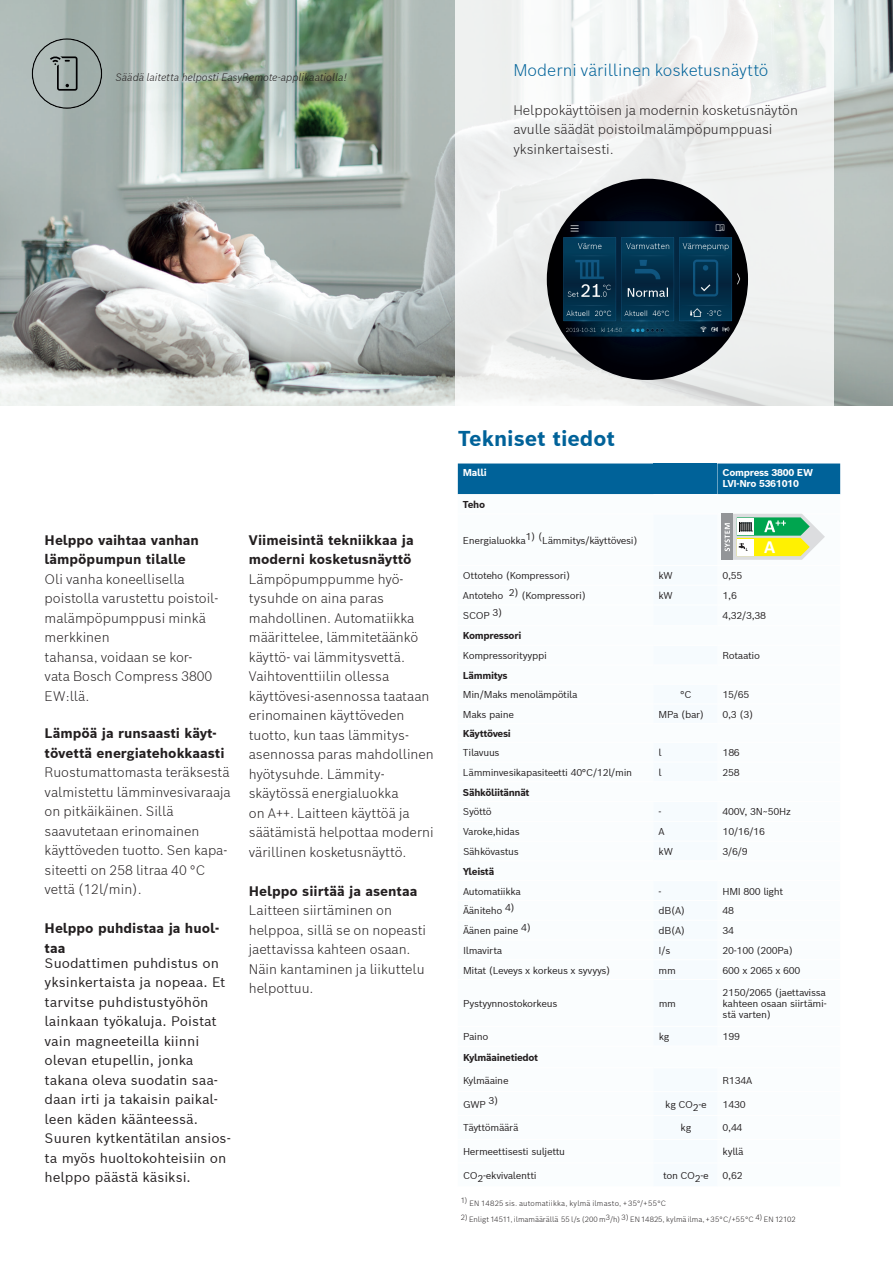
<style>
.page{position:relative;width:893px;height:1263px;background:#fff}
.page>*{position:absolute;margin:0;border:0;box-sizing:border-box;transform-origin:0 0}
.t1{font:700 21px "Bosch Sans";color:#006299}
.t2{font:700 18.3px "Calibri";color:#fff}
.t3{font:300 16.5px "Bosch Sans";color:#006299}
.t4{font:300 13.5px/19.5px "Bosch Sans";color:#231f20}
.t5{font:13.5px/19.5px "Bosch Sans";color:#231f20}
.t6{font:700 13.5px/19.5px "Bosch Sans";color:#231f20}
.t7{font:italic 300 10.5px "Bosch Sans";color:#231f20}
.t8{font:9.75px/11.2px "Bosch Sans";letter-spacing:-.03em;color:#231f20;text-align:justify}
.t9{font:700 9.75px "Bosch Sans";letter-spacing:-.03em;color:#231f20}
.t10{font:700 9.75px/11.2px "Bosch Sans";letter-spacing:-.03em;color:#fff}
.t11{font:300 7.5px "Bosch Sans";letter-spacing:.01em;color:#231f20}
.t12{font:700 4.95px "Calibri";color:#231f20}
</style>
<div class="page">
<img style="left:0;top:0;width:893px;height:405px">
<svg style="left:455px;top:0;width:378px;height:406px;fill:#eff1f0"></svg>
<img style="left:547px;top:179px;width:201px;height:201px;border-radius:101px">
<svg style="left:50px;top:56px;width:28px;height:35px"></svg>
<div style="left:32px;top:38px;width:70px;height:71px;border:1px solid #000001;border-radius:50%"></div>
<div style="left:458px;top:463px;width:382px;height:31px;background:#006299"></div>
<div style="left:653px;top:463px;width:64px;height:31px;background:#006299"></div>
<svg style="left:721px;top:514px;width:104px;height:46px"></svg>
<p class="t7" style="left:115px;top:70px;width:233px">Säädä laitetta helposti EasyRemote-applikaatiolla!</p>
<p class="t3" style="left:513px;top:59px;width:256px">Moderni värillinen kosketusnäyttö</p>
<p class="t4" style="left:513px;top:100px;width:286px">Helppokäyttöisen ja modernin kosketusnäytön avulle säädät poistoilmalämpöpumppuasi yksinkertaisesti.</p>
<p class="t6" style="left:45px;top:530px;width:156px">Helppo vaihtaa vanhan lämpöpumpun tilalle</p>
<p class="t4" style="left:45px;top:569px;width:175px">Oli vanha koneellisella poistolla varustettu poistoil&shy;malämpöpumppusi minkä merkkinen<br>tahansa, voidaan se kor&shy;vata Bosch Compress 3800<br>EW:llä.</p>
<p class="t6" style="left:45px;top:723px;width:181px">Lämpöä ja runsaasti käyt&shy;tövettä energiatehokkaasti</p>
<p class="t4" style="left:45px;top:762px;width:188px">Ruostumattomasta teräksestä valmistettu lämminvesivaraaja on pitkäikäinen. Sillä saavutetaan erinomainen käyttöveden tuotto. Sen kapa&shy;siteetti on 258 litraa 40 °C vettä (12l/min).</p>
<p class="t6" style="left:45px;top:918px;width:176px">Helppo puhdistaa ja huol&shy;taa</p>
<p class="t5" style="left:45px;top:953px;width:188px">Suodattimen puhdistus on yksinkertaista ja nopeaa. Et tarvitse puhdistustyöhön lainkaan työkaluja. Poistat vain magneeteilla kiinni olevan etupellin, jonka takana oleva suodatin saa&shy;daan irti ja takaisin paikal&shy;leen käden käänteessä.<br>Suuren kytkentätilan ansios&shy;ta myös huoltokohteisiin on helppo päästä käsiksi.</p>
<p class="t6" style="left:249px;top:530px;width:166px">Viimeisintä tekniikkaa ja moderni kosketusnäyttö</p>
<p class="t4" style="left:249px;top:569px;width:187px">Lämpöpumppumme hyö&shy;tysuhde on aina paras mahdollinen. Automatiikka määrittelee, lämmitetäänkö käyttö- vai lämmitysvettä.<br>Vaihtoventtiilin ollessa käyttövesi-asennossa taataan erinomainen käyttöveden tuotto, kun taas lämmitys&shy;asennossa paras mahdollinen hyötysuhde. Lämmity&shy;skäytössä energialuokka<br>on A++. Laitteen käyttöä ja säätämistä helpottaa moderni värillinen kosketusnäyttö.</p>
<p class="t6" style="left:249px;top:881px;width:170px">Helppo siirtää ja asentaa</p>
<p class="t4" style="left:249px;top:900px;width:179px">Laitteen siirtäminen on helppoa, sillä se on nopeasti jaettavissa kahteen osaan.<br>Näin kantaminen ja liikuttelu helpottuu.</p>
<h1 class="t1" style="left:458px;top:425px;width:158px">Tekniset tiedot</h1>
<p class="t10" style="left:463px;top:466px;width:25px">Malli</p>
<p class="t10" style="left:722px;top:466px;width:92px">Compress 3800 EW<br>LVI-Nro 5361010</p>
<p class="t9" style="left:463px;top:498px;width:24px">Teho</p>
<p class="t8" style="left:463px;top:534px;width:176px">Energialuokka1) (Lämmitys/käyttövesi)</p>
<p class="t8" style="left:463px;top:570px;width:109px">Ottoteho (Kompressori)</p>
<p class="t8" style="left:658px;top:570px;width:16px">kW</p>
<p class="t8" style="left:722px;top:570px;width:21px">0,55</p>
<p class="t8" style="left:463px;top:589px;width:124px">Antoteho 2) (Kompressori)</p>
<p class="t8" style="left:659px;top:589px;width:16px">kW</p>
<p class="t8" style="left:722px;top:589px;width:16px">1,6</p>
<p class="t8" style="left:463px;top:610px;width:41px">SCOP 3)</p>
<p class="t8" style="left:722px;top:610px;width:45px">4,32/3,38</p>
<p class="t9" style="left:463px;top:629px;width:60px">Kompressori</p>
<p class="t8" style="left:463px;top:649px;width:85px">Kompressorityyppi</p>
<p class="t8" style="left:722px;top:649px;width:39px">Rotaatio</p>
<p class="t9" style="left:463px;top:668px;width:46px">Lämmitys</p>
<p class="t8" style="left:463px;top:688px;width:116px">Min/Maks menolämpötila</p>
<p class="t8" style="left:680px;top:688px;width:13px">°C</p>
<p class="t8" style="left:722px;top:688px;width:28px">15/65</p>
<p class="t8" style="left:463px;top:708px;width:53px">Maks paine</p>
<p class="t8" style="left:659px;top:708px;width:47px">MPa (bar)</p>
<p class="t8" style="left:722px;top:708px;width:32px">0,3 (3)</p>
<p class="t9" style="left:463px;top:727px;width:49px">Käyttövesi</p>
<p class="t8" style="left:463px;top:746px;width:38px">Tilavuus</p>
<p class="t8" style="left:659px;top:746px;width:5px">l</p>
<p class="t8" style="left:722px;top:746px;width:19px">186</p>
<p class="t8" style="left:463px;top:766px;width:171px">Lämminvesikapasiteetti 40°C/12l/min</p>
<p class="t8" style="left:659px;top:766px;width:5px">l</p>
<p class="t8" style="left:722px;top:766px;width:19px">258</p>
<p class="t9" style="left:463px;top:785px;width:68px">Sähköliitännät</p>
<p class="t8" style="left:463px;top:806px;width:30px">Syöttö</p>
<p class="t8" style="left:659px;top:806px;width:4px">-</p>
<p class="t8" style="left:723px;top:806px;width:70px">400V, 3N~50Hz</p>
<p class="t8" style="left:463px;top:826px;width:58px">Varoke,hidas</p>
<p class="t8" style="left:659px;top:826px;width:8px">A</p>
<p class="t8" style="left:723px;top:826px;width:44px">10/16/16</p>
<p class="t8" style="left:463px;top:845px;width:57px">Sähkövastus</p>
<p class="t8" style="left:659px;top:845px;width:16px">kW</p>
<p class="t8" style="left:723px;top:845px;width:27px">3/6/9</p>
<p class="t9" style="left:463px;top:865px;width:33px">Yleistä</p>
<p class="t8" style="left:463px;top:885px;width:59px">Automatiikka</p>
<p class="t8" style="left:659px;top:885px;width:4px">-</p>
<p class="t8" style="left:723px;top:885px;width:62px">HMI 800 light</p>
<p class="t8" style="left:463px;top:905px;width:53px">Ääniteho 4)</p>
<p class="t8" style="left:659px;top:905px;width:28px">dB(A)</p>
<p class="t8" style="left:723px;top:905px;width:13px">48</p>
<p class="t8" style="left:463px;top:924px;width:69px">Äänen paine 4)</p>
<p class="t8" style="left:659px;top:924px;width:28px">dB(A)</p>
<p class="t8" style="left:723px;top:924px;width:13px">34</p>
<p class="t8" style="left:463px;top:944px;width:41px">Ilmavirta</p>
<p class="t8" style="left:659px;top:944px;width:13px">I/s</p>
<p class="t8" style="left:723px;top:944px;width:72px">20-100 (200Pa)</p>
<p class="t8" style="left:463px;top:964px;width:149px">Mitat (Leveys x korkeus x syvyys)</p>
<p class="t8" style="left:659px;top:964px;width:19px">mm</p>
<p class="t8" style="left:723px;top:964px;width:79px">600 x 2065 x 600</p>
<p class="t8" style="left:463px;top:997px;width:96px">Pystyynnostokorkeus</p>
<p class="t8" style="left:659px;top:997px;width:19px">mm</p>
<p class="t12" style="left:746px;top:546px;width:4px">L</p>
<h2 class="t2" style="left:764px;top:535px;width:13px">A</h2>
<p class="t8" style="left:723px;top:986px;width:106px">2150/2065 (jaettavissa kahteen osaan siirtämi&shy;stä varten)</p>
<p class="t8" style="left:463px;top:1031px;width:27px">Paino</p>
<p class="t8" style="left:659px;top:1031px;width:12px">kg</p>
<p class="t8" style="left:723px;top:1031px;width:19px">199</p>
<p class="t9" style="left:463px;top:1051px;width:77px">Kylmäainetiedot</p>
<p class="t8" style="left:463px;top:1074px;width:47px">Kylmäaine</p>
<p class="t8" style="left:723px;top:1074px;width:31px">R134A</p>
<p class="t8" style="left:463px;top:1098px;width:37px">GWP 3)</p>
<p class="t8" style="left:665px;top:1098px;width:43px">kg CO2-e</p>
<p class="t8" style="left:723px;top:1098px;width:24px">1430</p>
<p class="t8" style="left:463px;top:1122px;width:57px">Täyttömäärä</p>
<p class="t8" style="left:681px;top:1122px;width:12px">kg</p>
<p class="t8" style="left:723px;top:1122px;width:21px">0,44</p>
<p class="t8" style="left:463px;top:1145px;width:104px">Hermeettisesti suljettu</p>
<p class="t8" style="left:723px;top:1145px;width:22px">kyllä</p>
<p class="t8" style="left:463px;top:1169px;width:75px">CO2-ekvivalentti</p>
<p class="t8" style="left:663px;top:1169px;width:47px">ton CO2-e</p>
<p class="t8" style="left:723px;top:1169px;width:22px">0,62</p>
<p class="t11" style="left:461px;top:1198px;width:207px">1) EN 14825 sis. automatiikka, kylmä ilmasto, + 35°/+ 55°C</p>
<p class="t11" style="left:461px;top:1214px;width:337px">2) Enligt 14511, ilmamäärällä 55 l/s (200 m3/h) 3) EN 14825, kylmä ilma, + 35°C/+55°C 4) EN 12102</p>
</div>
